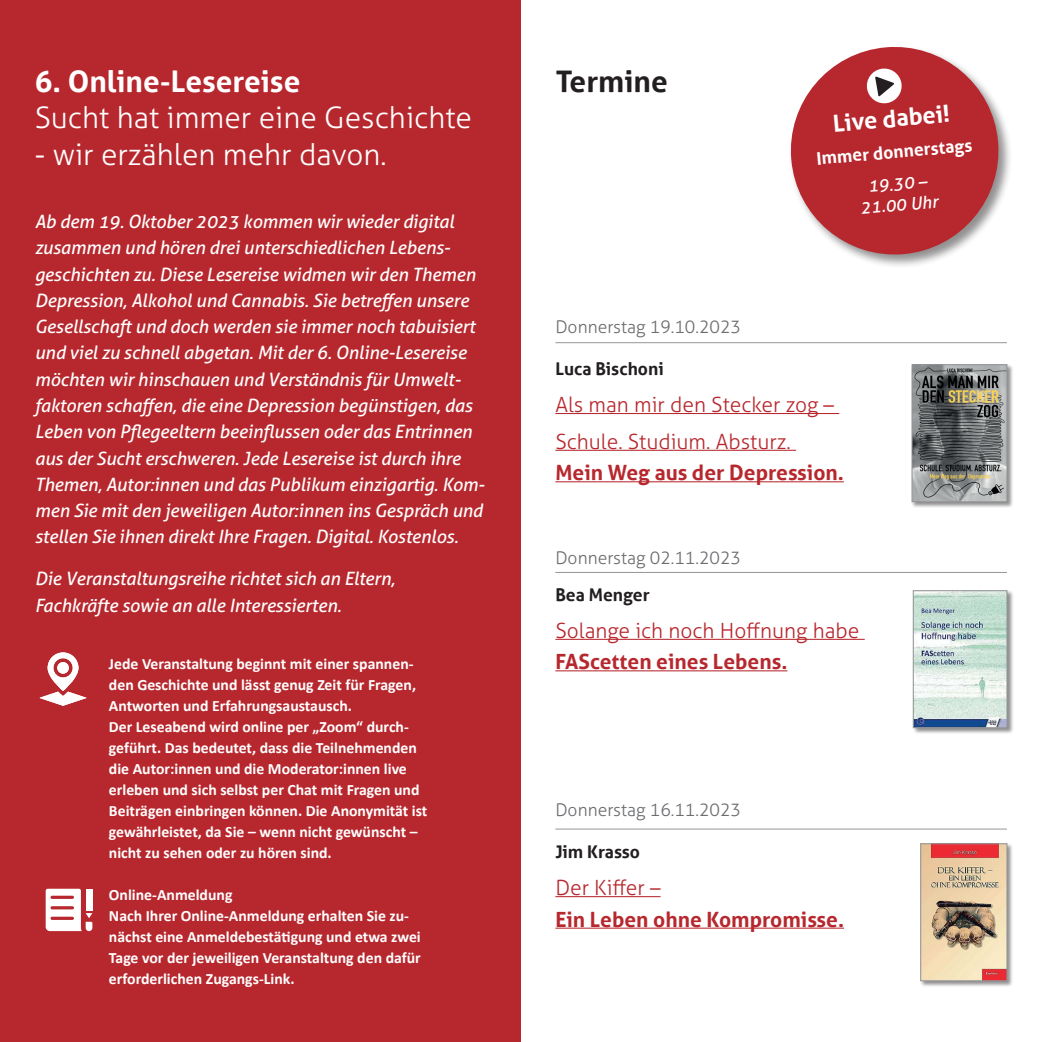
<style>
.page{position:relative;width:1042px;height:1042px;background:#fff}
.page>*{position:absolute;margin:0;border:0;box-sizing:border-box;transform-origin:0 0}
.t1{font:300 29.75px "Aller";color:#fff}
.t2{font:700 29.75px "Aller";color:#fff}
.t3{font:700 29.75px "Aller";color:#231f20}
.t4{font:700 23.62px "Aller";color:#fff}
.t5{font:300 21px/36.8px "Aller";color:#b7282e}
.t6{font:700 21px "Aller";color:#b7282e}
.t7{font:italic 18.38px/26.2px "Aller";letter-spacing:-.01em;color:#fff}
.t8{font:300 17.5px "Aller";color:#6c6d70}
.t9{font:700 17.5px "Aller";color:#231f20}
.t10{font:700 17.5px "Aller";color:#fff}
.t11{font:italic 17.5px/21px "Aller";color:#fff;text-align:center}
.t12{font:700 15.75px/21px "Calibri";color:#fff}
</style>
<div class="page">
<hr style="left:555px;top:896px;width:105px;height:1px;background:#b7282e">
<hr style="left:555px;top:927px;width:289px;height:1px;background:#b7282e">
<hr style="left:555px;top:828px;width:452px;height:1px;background:#939598">
<div style="left:0;top:0;width:521px;height:1042px;background:#b7282e"></div>
<svg style="left:40px;top:652px;width:46px;height:54px"></svg>
<svg style="left:46px;top:889px;width:46px;height:42px"></svg>
<hr style="left:555px;top:413px;width:284px;height:1px;background:#b7282e">
<hr style="left:555px;top:450px;width:241px;height:1px;background:#b7282e">
<hr style="left:555px;top:481px;width:289px;height:1px;background:#b7282e">
<hr style="left:555px;top:342px;width:452px;height:1px;background:#939598">
<hr style="left:555px;top:639px;width:310px;height:1px;background:#b7282e">
<hr style="left:555px;top:670px;width:232px;height:1px;background:#b7282e">
<hr style="left:555px;top:572px;width:452px;height:1px;background:#939598">
<div style="left:789px;top:45px;width:223px;height:224px;background:#231f20;opacity:.5"></div>
<svg style="left:789px;top:45px;width:214px;height:214px;fill:#b7282e"></svg>
<svg style="left:865px;top:67px;width:38px;height:38px"></svg>
<div style="left:911px;top:364px;width:102px;height:144px;background:#231f20;opacity:.5"></div>
<img style="left:914px;top:366px;width:91px;height:134px">
<div style="left:912px;top:364px;width:95px;height:138px;border:1px solid #939598"></div>
<div style="left:912px;top:589px;width:101px;height:145px;background:#231f20;opacity:.5"></div>
<img style="left:915px;top:592px;width:90px;height:134px">
<div style="left:913px;top:590px;width:94px;height:138px;border:1px solid #939598"></div>
<div style="left:919px;top:842px;width:94px;height:145px;background:#231f20;opacity:.5"></div>
<img style="left:922px;top:845px;width:83px;height:134px">
<div style="left:920px;top:843px;width:87px;height:138px;border:1px solid #939598"></div>
<h1 class="t2" style="left:35px;top:63px;width:267px">6. Online-Lesereise</h1>
<h1 class="t1" style="left:35px;top:100px;width:439px">Sucht hat immer eine Geschichte</h1>
<h1 class="t1" style="left:35px;top:137px;width:353px">- wir erzählen mehr davon.</h1>
<p class="t7" style="left:35px;top:208px;width:451px">Ab dem 19. Oktober 2023 kommen wir wieder digital zusammen und hören drei unterschiedlichen Lebens&shy;geschichten zu. Diese Lesereise widmen wir den Themen Depression, Alkohol und Cannabis. Sie betreffen unsere Gesellschaft und doch werden sie immer noch tabuisiert und viel zu schnell abgetan. Mit der 6. Online-Lesereise möchten wir hinschauen und Verständnis für Umwelt&shy;faktoren schaffen, die eine Depression begünstigen, das Leben von Pflegeeltern beeinflussen oder das Entrinnen aus der Sucht erschweren. Jede Lesereise ist durch ihre Themen, Autor:innen und das Publikum einzigartig. Kom&shy;men Sie mit den jeweiligen Autor:innen ins Gespräch und stellen Sie ihnen direkt Ihre Fragen. Digital. Kostenlos.</p>
<p class="t7" style="left:35px;top:565px;width:362px">Die Veranstaltungsreihe richtet sich an Eltern,<br>Fachkräfte sowie an alle Interessierten.</p>
<p class="t12" style="left:109px;top:653px;width:320px">Jede Veranstaltung beginnt mit einer spannen&shy;den Geschichte und lässt genug Zeit für Fragen, Antworten und Erfahrungsaustausch.<br>Der Leseabend wird online per „Zoom“ durch&shy;geführt. Das bedeutet, dass die Teilnehmenden die Autor:innen und die Moderator:innen live erleben und sich selbst per Chat mit Fragen und Beiträgen einbringen können. Die Anonymität ist gewährleistet, da Sie – wenn nicht gewünscht – nicht zu sehen oder zu hören sind.</p>
<p class="t12" style="left:109px;top:884px;width:313px">Online-Anmeldung<br>Nach Ihrer Online-Anmeldung erhalten Sie zu&shy;nächst eine Anmeldebestätigung und etwa zwei Tage vor der jeweiligen Veranstaltung den dafür erforderlichen Zugangs-Link.</p>
<h1 class="t3" style="left:556px;top:63px;width:114px">Termine</h1>
<p class="t8" style="left:555px;top:316px;width:187px">Donnerstag 19.10.2023</p>
<p class="t4" style="left:832px;top:109px;width:119px;rotate:-5deg">Live dabei!</p>
<p class="t10" style="left:816px;top:148px;width:158px;rotate:-5deg">Immer donnerstags</p>
<p class="t11" style="left:857px;top:176px;width:79px;rotate:-5deg">19.30 –<br>21.00 Uhr</p>
<p class="t9" style="left:555px;top:358px;width:110px">Luca Bischoni</p>
<p class="t5" style="left:555px;top:386px;width:280px">Als man mir den Stecker zog –<br>Schule. Studium. Absturz.</p>
<p class="t6" style="left:555px;top:460px;width:290px">Mein Weg aus der Depression.</p>
<p class="t8" style="left:555px;top:547px;width:187px">Donnerstag 02.11.2023</p>
<p class="t9" style="left:555px;top:584px;width:96px">Bea Menger</p>
<p class="t5" style="left:555px;top:612px;width:306px">Solange ich noch Hoffnung habe</p>
<p class="t6" style="left:555px;top:649px;width:233px">FAScetten eines Lebens.</p>
<p class="t8" style="left:555px;top:799px;width:187px">Donnerstag 16.11.2023</p>
<p class="t9" style="left:555px;top:841px;width:86px">Jim Krasso</p>
<p class="t5" style="left:555px;top:869px;width:107px">Der Kiffer –</p>
<p class="t6" style="left:555px;top:906px;width:290px">Ein Leben ohne Kompromisse.</p>
</div>
